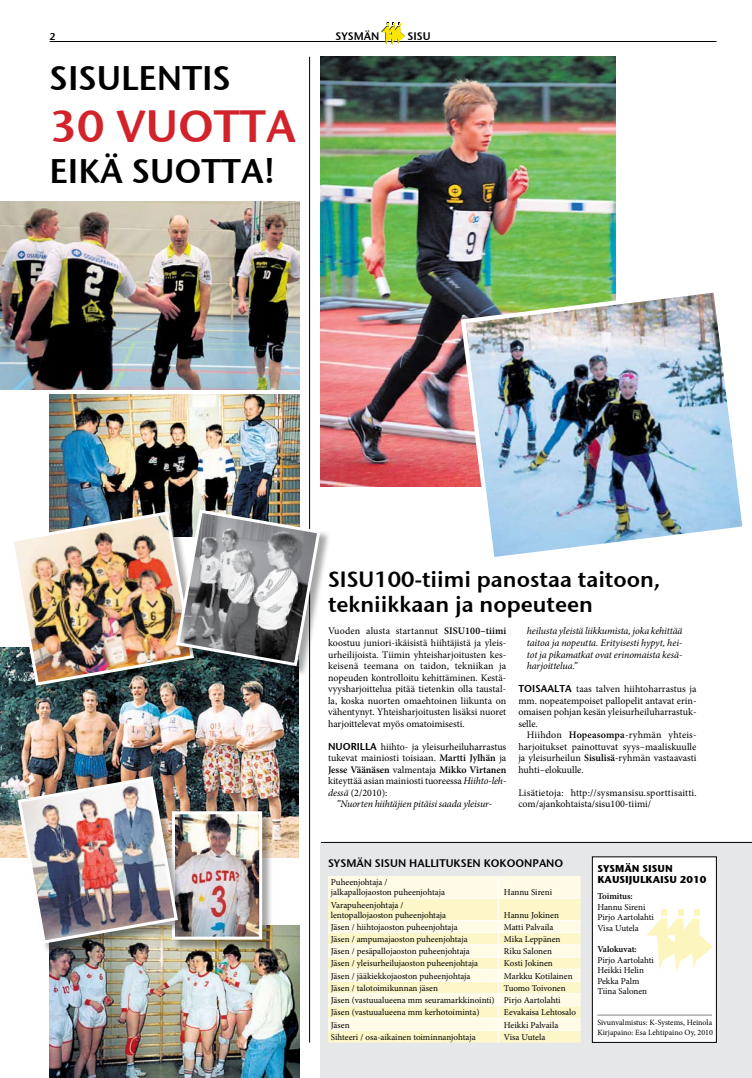
<style>
.page{position:relative;width:752px;height:1078px;background:#fff}
.page>*{position:absolute;margin:0;border:0;box-sizing:border-box;transform-origin:0 0}
.t1{font:45px "Stone Sans Sem ITCTT Semi";color:#d2232a}
.t2{font:34px "Stone Sans Sem ITCTT Semi";color:#000}
.t3{font:22px/25px "Stone Sans Sem ITCTT Semi";color:#000}
.t4{font:11px "Stone Sans Sem ITCTT Semi";color:#000}
.t5{font:10px/11.5px "Minion Pro";color:#000;text-align:justify}
.t6{font:italic 10px/11.5px "Minion Pro";letter-spacing:-.01em;color:#000;text-align:justify}
.t7{font:700 10px/11px "Stone Sans ITC";color:#000}
.t8{font:10px "Stone Sans Sem ITCTT Semi";color:#000}
.t9{font:9px/10.5px "Minion Pro";color:#000}
.t10{font:600 9px "Minion Pro";letter-spacing:-.005em;color:#000}
.t11{font:8px/10px "Minion Pro";color:#000}
.s1{font-weight:600}
.s2{font-style:italic}
</style>
<div class="page">
<hr style="left:50px;top:41px;width:666px;height:1px;background:#000">
<svg style="left:381px;top:22px;width:24px;height:23px"></svg>
<div style="left:321px;top:842px;width:430px;height:235px;background:#e6e7e8"></div>
<div style="left:328px;top:876px;width:252px;height:21px;background:#fffbe7"></div>
<svg style="left:328px;top:898px;width:252px;height:144px;background:#fdf8d7"></svg>
<hr style="left:328px;top:897px;width:170px;height:1px;background:#fff">
<hr style="left:498px;top:897px;width:82px;height:1px;background:#fff">
<hr style="left:328px;top:919px;width:170px;height:1px;background:#fff">
<hr style="left:498px;top:919px;width:82px;height:1px;background:#fff">
<hr style="left:328px;top:931px;width:170px;height:1px;background:#fff">
<hr style="left:498px;top:931px;width:82px;height:1px;background:#fff">
<hr style="left:328px;top:944px;width:170px;height:1px;background:#fff">
<hr style="left:498px;top:944px;width:82px;height:1px;background:#fff">
<hr style="left:328px;top:956px;width:170px;height:1px;background:#fff">
<hr style="left:498px;top:956px;width:82px;height:1px;background:#fff">
<hr style="left:328px;top:968px;width:170px;height:1px;background:#fff">
<hr style="left:498px;top:968px;width:82px;height:1px;background:#fff">
<hr style="left:328px;top:980px;width:170px;height:1px;background:#fff">
<hr style="left:498px;top:980px;width:82px;height:1px;background:#fff">
<hr style="left:328px;top:992px;width:170px;height:1px;background:#fff">
<hr style="left:498px;top:992px;width:82px;height:1px;background:#fff">
<hr style="left:328px;top:1005px;width:170px;height:1px;background:#fff">
<hr style="left:498px;top:1005px;width:82px;height:1px;background:#fff">
<hr style="left:328px;top:1017px;width:170px;height:1px;background:#fff">
<hr style="left:498px;top:1017px;width:82px;height:1px;background:#fff">
<hr style="left:328px;top:1029px;width:170px;height:1px;background:#fff">
<hr style="left:498px;top:1029px;width:82px;height:1px;background:#fff">
<svg style="left:497px;top:876px;width:1px;height:166px"></svg>
<div style="left:592px;top:856px;width:124px;height:186px;background:#fff"></div>
<div style="left:592px;top:856px;width:124px;height:186px;border:1px solid #000"></div>
<hr style="left:597px;top:1014px;width:114px;height:1px;background:#808285">
<hr style="left:321px;top:842px;width:430px;height:1px;background:#000">
<img style="left:321px;top:57px;width:294px;height:429px">
<img style="left:458px;top:285px;width:285px;height:272px">
<svg style="left:646px;top:909px;width:66px;height:62px"></svg>
<img style="left:50px;top:925px;width:249px;height:152px">
<img style="left:50px;top:395px;width:249px;height:114px">
<img style="left:0;top:201px;width:299px;height:188px">
<img style="left:0;top:647px;width:298px;height:210px">
<div style="left:10px;top:511px;width:194px;height:184px;background:#000;opacity:.35"></div>
<img style="left:8px;top:509px;width:188px;height:178px">
<hr style="left:309px;top:57px;width:1px;height:985px;background:#000">
<div style="left:176px;top:509px;width:154px;height:167px;background:#000;opacity:.35"></div>
<svg style="left:174px;top:507px;width:148px;height:160px"></svg>
<div style="left:172px;top:811px;width:101px;height:139px;background:#000;opacity:.35"></div>
<img style="left:188px;top:815px;width:70px;height:120px">
<div style="left:172px;top:811px;width:90px;height:128px;border:3px solid #fff"></div>
<div style="left:18px;top:776px;width:170px;height:177px;background:#000;opacity:.35"></div>
<img style="left:16px;top:774px;width:163px;height:171px">
<p class="t8" style="left:50px;top:28px;width:8px">2</p>
<p class="t4" style="left:335px;top:27px;width:56px">Sys män sisu</p>
<h2 class="t2" style="left:50px;top:49px;width:183px">SISULENTIS</h2>
<h1 class="t1" style="left:50px;top:88px;width:247px">30 VUOTTA</h1>
<h2 class="t2" style="left:50px;top:142px;width:227px">EIKÄ SUOTTA!</h2>
<h3 class="t3" style="left:328px;top:565px;width:334px">SISU100-tiimi panostaa taitoon, tekniikkaan ja nopeuteen</h3>
<p class="t5" style="left:328px;top:625px;width:180px">Vuoden alusta startannut <span class="s1">SISU100–tiimi </span>koostuu juniori-ikäisistä hiihtäjistä ja yleis&shy;urheilijoista. Tiimin yhteisharjoitusten kes&shy;keisenä teemana on taidon, tekniikan ja nopeuden kontrolloitu kehittäminen. Kestä&shy;vyysharjoittelua pitää tietenkin olla taustal&shy;la, koska nuorten omaehtoinen liikunta on vähentynyt. Yhteisharjoitusten lisäksi nuoret harjoittelevat myös omatoimisesti.</p>
<p class="t8" style="left:328px;top:737px;width:7px">Nuorilla</p>
<p class="t5" style="left:328px;top:740px;width:180px;text-indent:53px">hiihto- ja yleisurheiluharrastus tukevat mainiosti toisiaan. <span class="s1">Martti Jylhän</span> ja <span class="s1">Jesse Väänäsen</span> valmentaja <span class="s1">Mikko Virtanen </span>kiteyttää asian mainiosti tuoreessa <span class="s2">Hiihto-leh&shy;dessä</span> (2/2010):</p>
<p class="t6" style="left:336px;top:798px;width:157px">”Nuorten hiihtäjien pitäisi saada yleisur-</p>
<p class="t6" style="left:526px;top:625px;width:157px">heilusta yleistä liikkumista, joka kehittää taitoa ja nopeutta. Erityisesti hypyt, hei&shy;tot ja pikamatkat ovat erinomaista kesä&shy;harjoittelua.”</p>
<p class="t8" style="left:518px;top:680px;width:13px">Toisaalta</p>
<p class="t5" style="left:518px;top:683px;width:180px;text-indent:58px">taas talven hiihtoharrastus ja mm. nopeatempoiset pallopelit antavat erin&shy;omaisen pohjan kesän yleisurheiluharrastuk&shy;selle.</p>
<p class="t5" style="left:518px;top:729px;width:180px;text-indent:8px">Hiihdon <span class="s1">Hopeasompa</span>-ryhmän yhteis&shy;harjoitukset painottuvat syys–maaliskuulle ja yleisurheilun <span class="s1">Sisulisä</span>-ryhmän vastaavasti huhti–elokuulle.</p>
<p class="t5" style="left:518px;top:786px;width:180px">Lisätietoja: http://sysmansisu.sporttisaitti. com/ajankohtaista/sisu100-tiimi/</p>
<p class="t4" style="left:328px;top:854px;width:28px">SYSMÄN</p>
<p class="t4" style="left:375px;top:854px;width:190px">SISUN HALLITUKSEN KOKOON PAN O</p>
<p class="t9" style="left:331px;top:877px;width:116px;line-height:10px">Puheenjohtaja / jalkapallojaoston puheenjohtaja</p>
<p class="t9" style="left:503px;top:887px;width:50px">Hannu Sireni</p>
<p class="t9" style="left:331px;top:899px;width:117px;line-height:10px">Varapuheenjohtaja / lentopallojaoston puheenjohtaja</p>
<p class="t9" style="left:503px;top:909px;width:56px">Hannu Jokinen</p>
<p class="t9" style="left:331px;top:921px;width:128px">Jäsen / hiihtojaoston puheenjohtaja</p>
<p class="t9" style="left:503px;top:921px;width:51px">Matti Palvaila</p>
<p class="t9" style="left:331px;top:933px;width:138px">Jäsen / ampumajaoston puheenjohtaja</p>
<p class="t9" style="left:503px;top:933px;width:58px">Mika Leppänen</p>
<p class="t9" style="left:331px;top:945px;width:140px">Jäsen / pesäpallojaoston puheenjohtaja</p>
<p class="t9" style="left:503px;top:945px;width:49px">Riku Salonen</p>
<p class="t9" style="left:331px;top:958px;width:149px">Jäsen / yleisurheilujaoston puheenjohtaja</p>
<p class="t9" style="left:503px;top:958px;width:50px">Kosti Jokinen</p>
<p class="t9" style="left:331px;top:970px;width:141px">Jäsen / jääkiekkojaoston puheenjohtaja</p>
<p class="t9" style="left:503px;top:970px;width:70px">Markku Kotilainen</p>
<p class="t9" style="left:331px;top:982px;width:108px">Jäsen / talotoimikunnan jäsen</p>
<p class="t9" style="left:331px;top:981px;width:236px;line-height:12.2px;text-indent:173px">Tuomo Toivonen<br>Jäsen (vastuualueena mm seuramarkkinointi) Pirjo Aartolahti<br>Jäsen (vastuualueena mm kerhotoiminta)</p>
<p class="t9" style="left:503px;top:1006px;width:74px">Eevakaisa Lehtosalo</p>
<p class="t9" style="left:331px;top:1019px;width:20px">Jäsen</p>
<p class="t9" style="left:503px;top:1019px;width:56px">Heikki Palvaila</p>
<p class="t9" style="left:331px;top:1031px;width:146px">Sihteeri / osa-aikainen toiminnanjohtaja</p>
<p class="t9" style="left:503px;top:1031px;width:43px">Visa Uutela</p>
<p class="t7" style="left:597px;top:861px;width:111px">SYSMÄN SISUN<br>KAUSIJULKAISU 2010</p>
<p class="t10" style="left:597px;top:889px;width:37px">Toimitus:</p>
<p class="t9" style="left:597px;top:901px;width:58px">Hannu Sireni<br>Pirjo Aartolahti<br>Visa Uutela</p>
<p class="t10" style="left:597px;top:942px;width:41px">Valokuvat:</p>
<p class="t9" style="left:597px;top:954px;width:58px">Pirjo Aartolahti<br>Heikki Helin<br>Pekka Palm<br>Tiina Salonen</p>
<p class="t11" style="left:597px;top:1017px;width:117px">Sivunvalmistus: K-Systems, Heinola<br>Kirjapaino: Esa Lehtipaino Oy, 2010</p>
</div>
